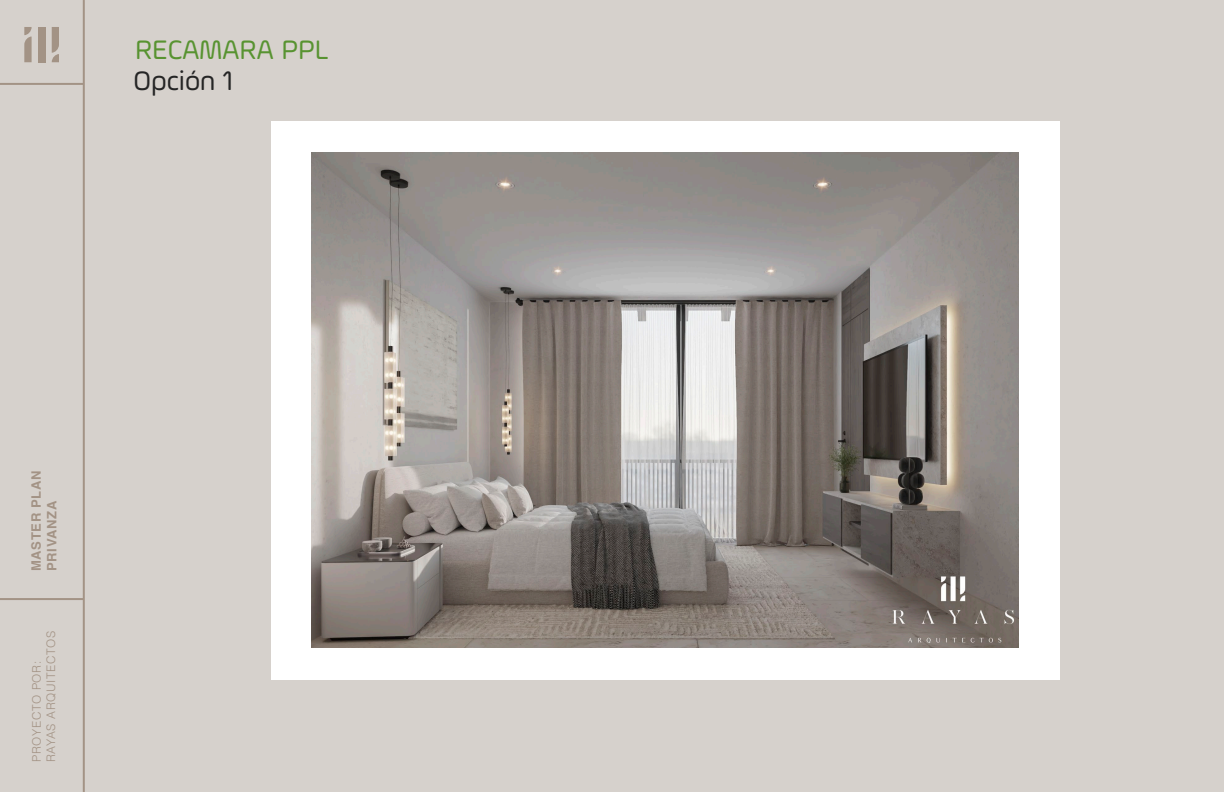
<style>
.page{position:relative;width:1224px;height:792px;background:#d6d1cc}
.page>*{position:absolute;margin:0;border:0;box-sizing:border-box;transform-origin:0 0}
.t1{font:28.4px "Ample Soft Pro";color:#589331}
.t2{font:28.4px "Ample Soft Pro";color:#252525}
.t3{font:700 13px/15.6px "Helvetica";letter-spacing:.05em;color:#a39385}
.t4{font:300 11.8px/14.2px "Helvetica";letter-spacing:.05em;color:#a39385}
</style>
<div class="page">
<div style="left:271px;top:121px;width:788px;height:558px;background:#fff"></div>
<svg style="left:0;top:0;width:85px;height:792px"></svg>
<img style="left:312px;top:153px;width:707px;height:495px">
<h1 class="t1" style="left:135px;top:31px;width:195px">RECAMARA PPL</h1>
<h1 class="t2" style="left:134px;top:63px;width:101px">Opción 1</h1>
<p class="t3" style="left:29px;top:571px;width:102px;rotate:-90deg">MASTER PLAN<br>PRIVANZA</p>
<p class="t4" style="left:29px;top:762px;width:133px;rotate:-90deg">PROYECTO POR:<br>RAYAS ARQUITECTOS</p>
</div>
